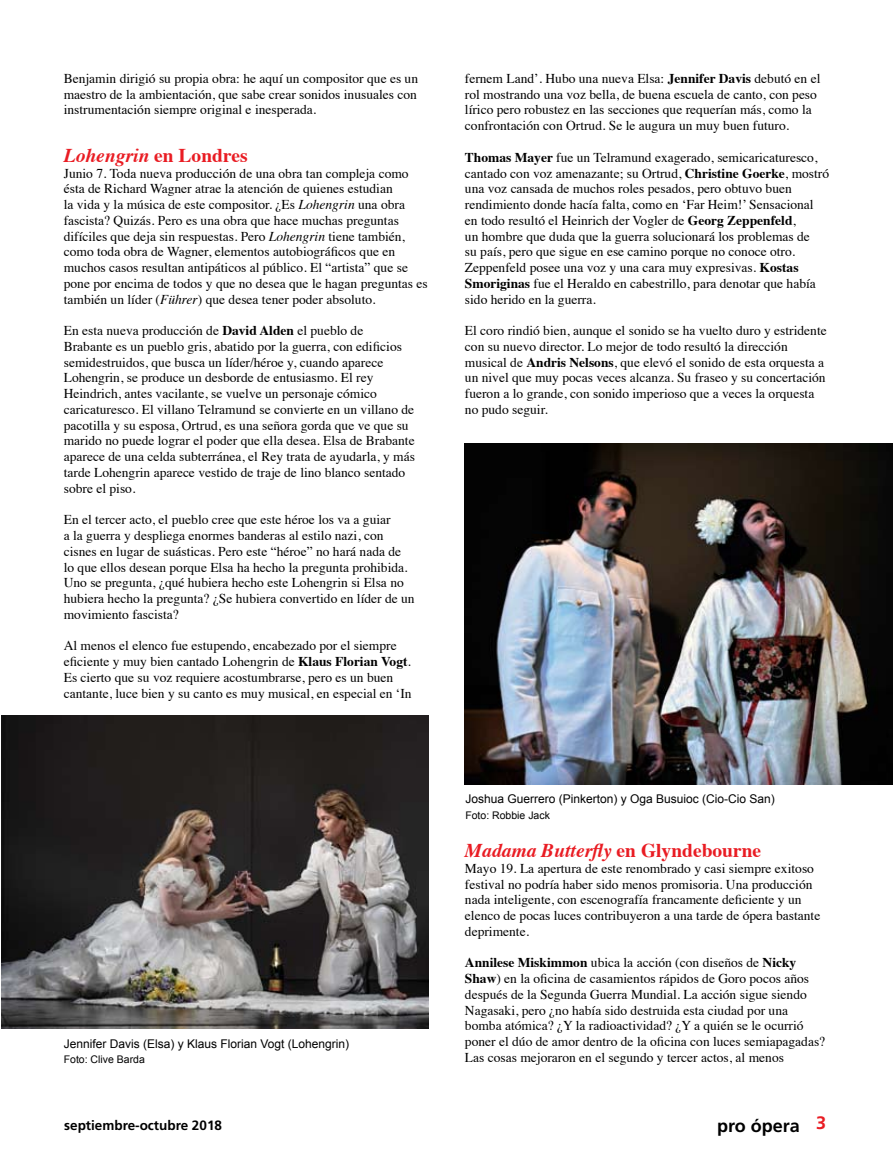
<style>
.page{position:relative;width:893px;height:1170px;background:#fff}
.page>*{position:absolute;margin:0;border:0;box-sizing:border-box;transform-origin:0 0}
.t1{font:italic 700 19.5px "Times";color:#e91c23}
.t2{font:700 18px "Frutiger";color:#000}
.t3{font:13.5px/15.8px "Times";color:#000}
.t4{font:700 13.5px "Frutiger";color:#000}
.t5{font:12px "Arial";color:#000}
.t6{font:10.5px "Arial";color:#000}
.s1{font-style:normal}
.s2{font-style:italic}
.s3{font-weight:700}
</style>
<div class="page">
<img style="left:2px;top:715px;width:427px;height:313px">
<img style="left:465px;top:443px;width:428px;height:341px">
<p class="t3" style="left:64px;top:69px;width:356px;text-align:justify">Benjamin dirigió su propia obra: he aquí un compositor que es un maestro de la ambientación, que sabe crear sonidos inusuales con instrumentación siempre original e inesperada.</p>
<h1 class="t1" style="left:64px;top:137px;width:185px">Lohengrin <span class="s1">en Londres</span></h1>
<p class="t3" style="left:64px;top:164px;width:366px">Junio 7. Toda nueva producción de una obra tan compleja como ésta de Richard Wagner atrae la atención de quienes estudian<br>la vida y la música de este compositor. ¿Es <span class="s2">Lohengrin</span> una obra fascista? Quizás. Pero es una obra que hace muchas preguntas difíciles que deja sin respuestas. Pero <span class="s2">Lohengrin</span> tiene también, como toda obra de Wagner, elementos autobiográficos que en muchos casos resultan antipáticos al público. El “artista” que se pone por encima de todos y que no desea que le hagan preguntas es también un líder (<span class="s2">Führer</span>) que desea tener poder absoluto.</p>
<p class="t3" style="left:64px;top:321px;width:353px">En esta nueva producción de <span class="s3">David Alden</span> el pueblo de Brabante es un pueblo gris, abatido por la guerra, con edificios semidestruidos, que busca un líder/héroe y, cuando aparece Lohengrin, se produce un desborde de entusiasmo. El rey Heindrich, antes vacilante, se vuelve un personaje cómico caricaturesco. El villano Telramund se convierte en un villano de pacotilla y su esposa, Ortrud, es una señora gorda que ve que su marido no puede lograr el poder que ella desea. Elsa de Brabante aparece de una celda subterránea, el Rey trata de ayudarla, y más tarde Lohengrin aparece vestido de traje de lino blanco sentado sobre el piso.</p>
<p class="t3" style="left:64px;top:510px;width:352px">En el tercer acto, el pueblo cree que este héroe los va a guiar<br>a la guerra y despliega enormes banderas al estilo nazi, con cisnes en lugar de suásticas. Pero este “héroe” no hará nada de lo que ellos desean porque Elsa ha hecho la pregunta prohibida.<br>Uno se pregunta, ¿qué hubiera hecho este Lohengrin si Elsa no hubiera hecho la pregunta? ¿Se hubiera convertido en líder de un movimiento fascista?</p>
<p class="t3" style="left:64px;top:636px;width:349px">Al menos el elenco fue estupendo, encabezado por el siempre eficiente y muy bien cantado Lohengrin de <span class="s3">Klaus Florian Vogt</span>.<br>Es cierto que su voz requiere acostumbrarse, pero es un buen cantante, luce bien y su canto es muy musical, en especial en ‘In</p>
<p class="t3" style="left:465px;top:69px;width:357px">fernem Land’. Hubo una nueva Elsa: <span class="s3">Jennifer Davis</span> debutó en el rol mostrando una voz bella, de buena escuela de canto, con peso lírico pero robustez en las secciones que requerían más, como la confrontación con Ortrud. Se le augura un muy buen futuro.</p>
<p class="t3" style="left:465px;top:148px;width:366px"><span class="s3">Thomas Mayer</span> fue un Telramund exagerado, semicaricaturesco, cantado con voz amenazante; su Ortrud, <span class="s3">Christine Goerke</span>, mostró una voz cansada de muchos roles pesados, pero obtuvo buen rendimiento donde hacía falta, como en ‘Far Heim!’ Sensacional en todo resultó el Heinrich der Vogler de <span class="s3">Georg Zeppenfeld</span>,<br>un hombre que duda que la guerra solucionará los problemas de<br>su país, pero que sigue en ese camino porque no conoce otro.<br>Zeppenfeld posee una voz y una cara muy expresivas. <span class="s3">Kostas Smoriginas</span> fue el Heraldo en cabestrillo, para denotar que había sido herido en la guerra.</p>
<p class="t3" style="left:465px;top:321px;width:363px">El coro rindió bien, aunque el sonido se ha vuelto duro y estridente con su nuevo director. Lo mejor de todo resultó la dirección musical de <span class="s3">Andris Nelsons</span>, que elevó el sonido de esta orquesta a un nivel que muy pocas veces alcanza. Su fraseo y su concertación fueron a lo grande, con sonido imperioso que a veces la orquesta no pudo seguir.</p>
<p class="t5" style="left:64px;top:1036px;width:287px">Jennifer Davis (Elsa) y Klaus Florian Vogt (Lohengrin)</p>
<p class="t6" style="left:64px;top:1051px;width:83px">Foto: Clive Barda</p>
<p class="t5" style="left:465px;top:791px;width:311px">Joshua Guerrero (Pinkerton) y Oga Busuioc (Cio-Cio San)</p>
<p class="t6" style="left:465px;top:808px;width:86px">Foto: Robbie Jack</p>
<h1 class="t1" style="left:465px;top:832px;width:298px">Madama Butterfly <span class="s1">en Glyndebourne</span></h1>
<p class="t3" style="left:465px;top:859px;width:357px">Mayo 19. La apertura de este renombrado y casi siempre exitoso festival no podría haber sido menos promisoria. Una producción nada inteligente, con escenografía francamente deficiente y un elenco de pocas luces contribuyeron a una tarde de ópera bastante deprimente.</p>
<p class="t3" style="left:465px;top:953px;width:362px"><span class="s3">Annilese Miskimmon</span> ubica la acción (con diseños de <span class="s3">Nicky Shaw</span>) en la oficina de casamientos rápidos de Goro pocos años después de la Segunda Guerra Mundial. La acción sigue siendo Nagasaki, pero ¿no había sido destruida esta ciudad por una bomba atómica? ¿Y la radioactividad? ¿Y a quién se le ocurrió poner el dúo de amor dentro de la oficina con luces semiapagadas?<br>Las cosas mejoraron en el segundo y tercer actos, al menos</p>
<p class="t4" style="left:64px;top:1117px;width:159px">septiembre-octubre 201 8</p>
<h2 class="t2" style="left:717px;top:1114px;width:84px">pro ópera</h2>
</div>
